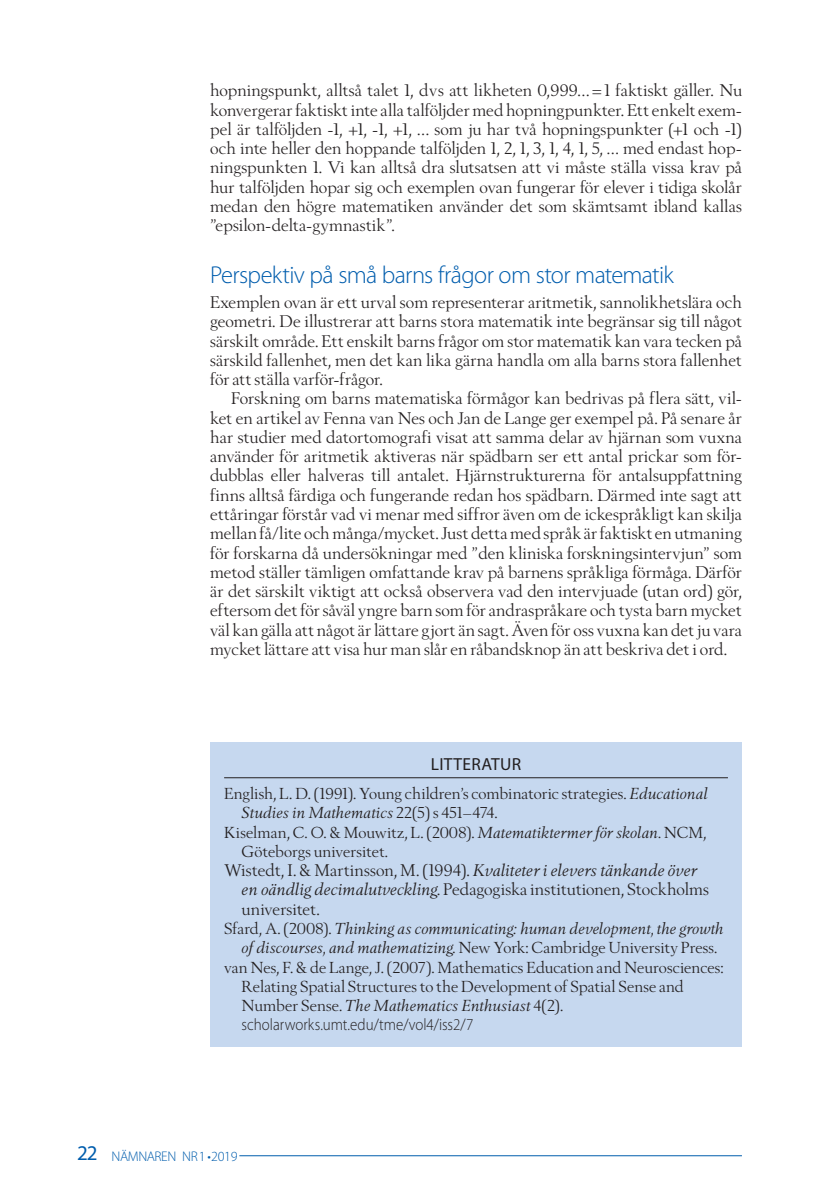
<style>
.page{position:relative;width:819px;height:1201px;background:#fff}
.page>*{position:absolute;margin:0;border:0;box-sizing:border-box;transform-origin:0 0}
.t1{font:300 24.5px "Myriad Pro";letter-spacing:-.03em;color:#015dad}
.t2{font:17.5px "Myriad Pro";letter-spacing:.02em;color:#231f20}
.t3{font:16.62px/19.2px "Berling Nova Display Pro";letter-spacing:.005em;color:#231f20;text-align:justify}
.t4{font:300 16.62px "Myriad Pro";color:#231f20;scale:.9 1}
.t5{font:15.75px "Berling Nova Display Pro";letter-spacing:.005em;color:#231f20}
.t6{font:italic 15.75px "Berling Nova Display Pro";letter-spacing:.005em;color:#231f20}
.t7{font:300 14px "Myriad Pro";letter-spacing:-.03em;color:#015dad}
.s1{font-style:italic}
.s2{font-style:normal}
.s3{font-weight:400;font-size:21px}
</style>
<div class="page">
<hr style="left:239px;top:1155px;width:502px;height:1px;background:#015dad">
<div style="left:210px;top:742px;width:531px;height:304px;background:#c6d8ef"></div>
<hr style="left:224px;top:777px;width:503px;height:1px;background:#231f20">
<p class="t3" style="left:210px;top:81px;width:533px">hopningspunkt, alltså talet 1, dvs att likheten 0,999…=1 faktiskt gäller. Nu konvergerar faktiskt inte alla talföljder med hopningpunkter. Ett enkelt exem&shy;pel är talföljden -1, +1, -1, +1, … som ju har två hopningspunkter (+1 och -1) och inte heller den hoppande talföljden 1, 2, 1, 3, 1, 4, 1, 5, … med endast hop&shy;ningspunkten 1. Vi kan alltså dra slutsatsen att vi måste ställa vissa krav på hur talföljden hopar sig och exemplen ovan fungerar för elever i tidiga skolår medan den högre matematiken använder det som skämtsamt ibland kallas ”epsilon-delta-gymnastik”.</p>
<h1 class="t1" style="left:210px;top:261px;width:465px">Perspektiv på små barns frågor om stor matematik</h1>
<p class="t3" style="left:210px;top:292px;width:533px">Exemplen ovan är ett urval som representerar aritmetik, sannolikhetslära och geometri. De illustrerar att barns stora matematik inte begränsar sig till något särskilt område. Ett enskilt barns frågor om stor matematik kan vara tecken på särskild fallenhet, men det kan lika gärna handla om alla barns stora fallenhet för att ställa varför-frågor.</p>
<p class="t3" style="left:210px;top:389px;width:533px;text-indent:21px">Forskning om barns matematiska förmågor kan bedrivas på flera sätt, vil&shy;ket en artikel av Fenna van Nes och Jan de Lange ger exempel på. På senare år har studier med datortomografi visat att samma delar av hjärnan som vuxna använder för aritmetik aktiveras när spädbarn ser ett antal prickar som för&shy;dubblas eller halveras till antalet. Hjärnstrukturerna för antalsuppfattning finns alltså färdiga och fungerande redan hos spädbarn. Därmed inte sagt att ettåringar förstår vad vi menar med siffror även om de ickespråkligt kan skilja mellan få/lite och många/mycket. Just detta med språk är faktiskt en utmaning för forskarna då undersökningar med ”den kliniska forskningsintervjun” som metod ställer tämligen omfattande krav på barnens språkliga förmåga. Därför är det särskilt viktigt att också observera vad den intervjuade (utan ord) gör, eftersom det för såväl yngre barn som för andraspråkare och tysta barn mycket väl kan gälla att något är lättare gjort än sagt. Även för oss vuxna kan det ju vara mycket lättare att visa hur man slår en råbandsknop än att beskriva det i ord.</p>
<p class="t2" style="left:430px;top:755px;width:92px">LITTERATUR</p>
<p class="t5" style="left:224px;top:784px;width:485px">English, L. D. (1991). Young children’s combinatoric strategies. <span class="s1">Educational</span></p>
<p class="t6" style="left:241px;top:804px;width:258px">Studies in Mathematics <span class="s2">22(5) s 451–474.</span></p>
<p class="t5" style="left:224px;top:822px;width:484px">Kiselman, C. O. &amp; Mouwitz, L. (2008). <span class="s1">Matematiktermer för skolan.</span> NCM,</p>
<p class="t5" style="left:241px;top:842px;width:148px">Göteborgs universitet.</p>
<p class="t3" style="left:242px;top:860px;width:469px;text-align:left;text-indent:-18px">Wistedt, I. &amp; Martinsson, M. (1994). <span class="s1">Kvaliteter i elevers tänkande över en oändlig decimalutveckling.</span> Pedagogiska institutionen, Stockholms universitet.</p>
<p class="t6" style="left:224px;top:919px;width:501px"><span class="s2">Sfard, A. (2008).</span> Thinking as communicating: human development, the growth</p>
<p class="t5" style="left:241px;top:938px;width:477px"><span class="s1">of discourses, and mathematizing.</span> New York: Cambridge University Press.</p>
<p class="t5" style="left:224px;top:957px;width:501px">van Nes, F. &amp; de Lange, J. (2007). Mathematics Education and Neurosciences:</p>
<p class="t5" style="left:241px;top:976px;width:443px">Relating Spatial Structures to the Development of Spatial Sense and</p>
<p class="t6" style="left:241px;top:996px;width:323px"><span class="s2">Number Sense.</span> The Mathematics Enthusiast <span class="s2">4(2).</span></p>
<p class="t4" style="left:242px;top:1015px;width:259px">scholarworks.umt.edu/tme/vol4/iss2/7</p>
<p class="t7" style="left:77px;top:1148px;width:162px"><span class="s3">22</span> NÄMNAREN NR1 •2019</p>
</div>
